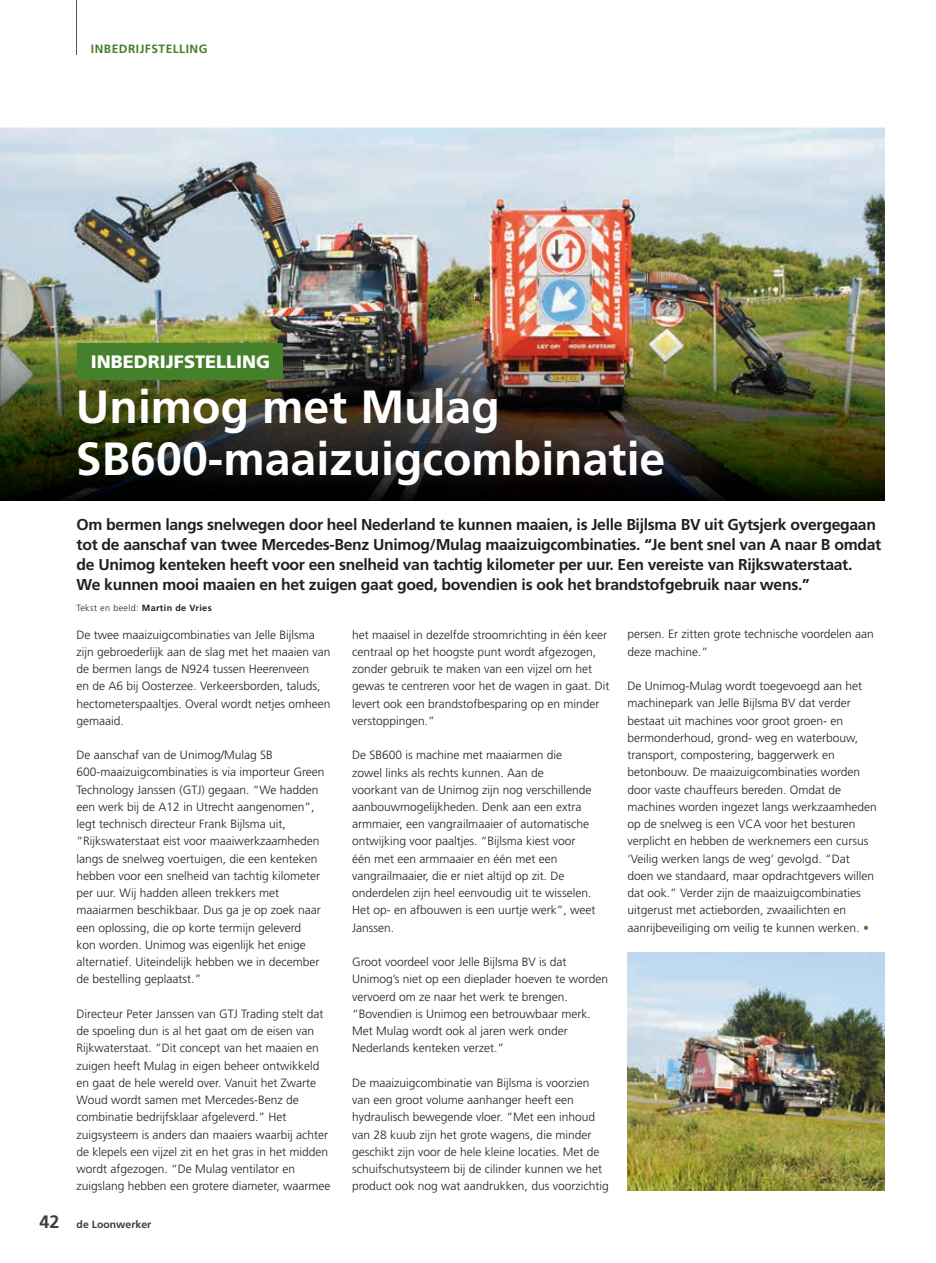
<style>
.page{position:relative;width:936px;height:1263px;background:#fff}
.page>*{position:absolute;margin:0;border:0;box-sizing:border-box;transform-origin:0 0}
.t1{font:700 46.5px/52.2px "Frutiger LT";color:#fff}
.t2{font:900 18px "Frutiger LT Com";color:#fff}
.t3{font:700 15.75px/20.2px "Frutiger LT";letter-spacing:-.02em;color:#231f20}
.t4{font:300 12px/17.2px "Frutiger LT";color:#231f20}
.t5{font:700 12px "Frutiger LT";letter-spacing:.04em;color:#45802a}
.t6{font:700 10.5px "Frutiger LT";color:#3e3e3f}
.t7{font:300 9px "Frutiger LT";letter-spacing:.04em;color:#231f20}
.s1{font-weight:700}
.s2{color:#45802a}
.s3{font-size:18px}
</style>
<div class="page">
<hr style="left:77px;top:0;width:1px;height:54px;background:#57585a">
<img style="left:0;top:128px;width:884px;height:205px">
<img style="left:0;top:333px;width:884px;height:167px">
<div style="left:77px;top:344px;width:206px;height:36px;background:#45802a"></div>
<img style="left:627px;top:953px;width:257px;height:237px">
<p class="t5" style="left:91px;top:42px;width:118px">INBEDRIJFSTELLING</p>
<h2 class="t2" style="left:91px;top:351px;width:181px">INBEDRIJFSTELLING</h2>
<h1 class="t1" style="left:76px;top:381px;width:591px">Unimog met Mulag<br>SB600-maaizuigcombinatie</h1>
<p class="t3" style="left:77px;top:514px;width:806px">Om bermen langs snelwegen door heel Nederland te kunnen maaien, is Jelle Bijlsma BV uit Gytsjerk overgegaan tot de aanschaf van twee Mercedes-Benz Unimog/Mulag maaizuigcombinaties. “Je bent snel van A naar B omdat de Unimog kenteken heeft voor een snelheid van tachtig kilometer per uur. Een vereiste van Rijkswaterstaat.<br>We kunnen mooi maaien en het zuigen gaat goed, bovendien is ook het brandstofgebruik naar wens.”</p>
<p class="t4" style="left:352px;top:626px;width:259px">het maaisel in dezelfde stroomrichting in één keer centraal op het hoogste punt wordt afgezogen, zonder gebruik te maken van een vijzel om het gewas te centreren voor het de wagen in gaat. Dit levert ook een brandstofbesparing op en minder verstoppingen.”</p>
<p class="t4" style="left:352px;top:747px;width:245px">De SB600 is machine met maaiarmen die<br>zowel links als rechts kunnen. Aan de<br>voorkant van de Unimog zijn nog verschillende aanbouwmogelijkheden. Denk aan een extra armmaier, een vangrailmaaier of automatische ontwijking voor paaltjes. “Bijlsma kiest voor één met een armmaaier en één met een vangrailmaaier, die er niet altijd op zit. De onderdelen zijn heel eenvoudig uit te wisselen.<br>Het op- en afbouwen is een uurtje werk”, weet Janssen.</p>
<p class="t4" style="left:352px;top:953px;width:257px">Groot voordeel voor Jelle Bijlsma BV is dat Unimog’s niet op een dieplader hoeven te worden vervoerd om ze naar het werk te brengen. “Bovendien is Unimog een betrouwbaar merk.<br>Met Mulag wordt ook al jaren werk onder Nederlands kenteken verzet.”</p>
<p class="t4" style="left:352px;top:1074px;width:258px">De maaizuigcombinatie van Bijlsma is voorzien van een groot volume aanhanger heeft een hydraulisch bewegende vloer. “Met een inhoud van 28 kuub zijn het grote wagens, die minder geschikt zijn voor de hele kleine locaties. Met de schuifschutsysteem bij de cilinder kunnen we het product ook nog wat aandrukken, dus voorzichtig</p>
<p class="t7" style="left:77px;top:602px;width:137px">Tekst en beeld: <span class="s1">Martin de Vries</span></p>
<p class="t4" style="left:627px;top:626px;width:248px">persen. Er zitten grote technische voordelen aan deze machine.”</p>
<p class="t4" style="left:627px;top:677px;width:251px">De Unimog-Mulag wordt toegevoegd aan het machinepark van Jelle Bijlsma BV dat verder bestaat uit machines voor groot groen- en bermonderhoud, grond- weg en waterbouw, transport, compostering, baggerwerk en betonbouw. De maaizuigcombinaties worden door vaste chauffeurs bereden. Omdat de machines worden ingezet langs werkzaamheden op de snelweg is een VCA voor het besturen verplicht en hebben de werknemers een cursus ‘Veilig werken langs de weg’ gevolgd. “Dat doen we standaard, maar opdrachtgevers willen dat ook.” Verder zijn de maaizuigcombinaties uitgerust met actieborden, zwaailichten en aanrijbeveiliging om veilig te kunnen werken. <span class="s2">•</span></p>
<p class="t4" style="left:77px;top:626px;width:255px">De twee maaizuigcombinaties van Jelle Bijlsma zijn gebroederlijk aan de slag met het maaien van de bermen langs de N924 tussen Heerenveen<br>en de A6 bij Oosterzee. Verkeersborden, taluds, hectometerspaaltjes. Overal wordt netjes omheen gemaaid.</p>
<p class="t4" style="left:77px;top:747px;width:249px">De aanschaf van de Unimog/Mulag SB 600-maaizuigcombinaties is via importeur Green Technology Janssen (GTJ) gegaan. “We hadden een werk bij de A12 in Utrecht aangenomen”, legt technisch directeur Frank Bijlsma uit, “Rijkswaterstaat eist voor maaiwerkzaamheden langs de snelweg voertuigen, die een kenteken hebben voor een snelheid van tachtig kilometer per uur. Wij hadden alleen trekkers met maaiarmen beschikbaar. Dus ga je op zoek naar een oplossing, die op korte termijn geleverd<br>kon worden. Unimog was eigenlijk het enige alternatief. Uiteindelijk hebben we in december de bestelling geplaatst.”</p>
<p class="t4" style="left:77px;top:1005px;width:255px">Directeur Peter Janssen van GTJ Trading stelt dat de spoeling dun is al het gaat om de eisen van Rijkwaterstaat. “Dit concept van het maaien en zuigen heeft Mulag in eigen beheer ontwikkeld en gaat de hele wereld over. Vanuit het Zwarte Woud wordt samen met Mercedes-Benz de combinatie bedrijfsklaar afgeleverd.” Het zuigsysteem is anders dan maaiers waarbij achter de klepels een vijzel zit en het gras in het midden wordt afgezogen. “De Mulag ventilator en zuigslang hebben een grotere diameter, waarmee</p>
<p class="t6" style="left:40px;top:1218px;width:113px"><span class="s3">42</span> de Loonwerker</p>
</div>
